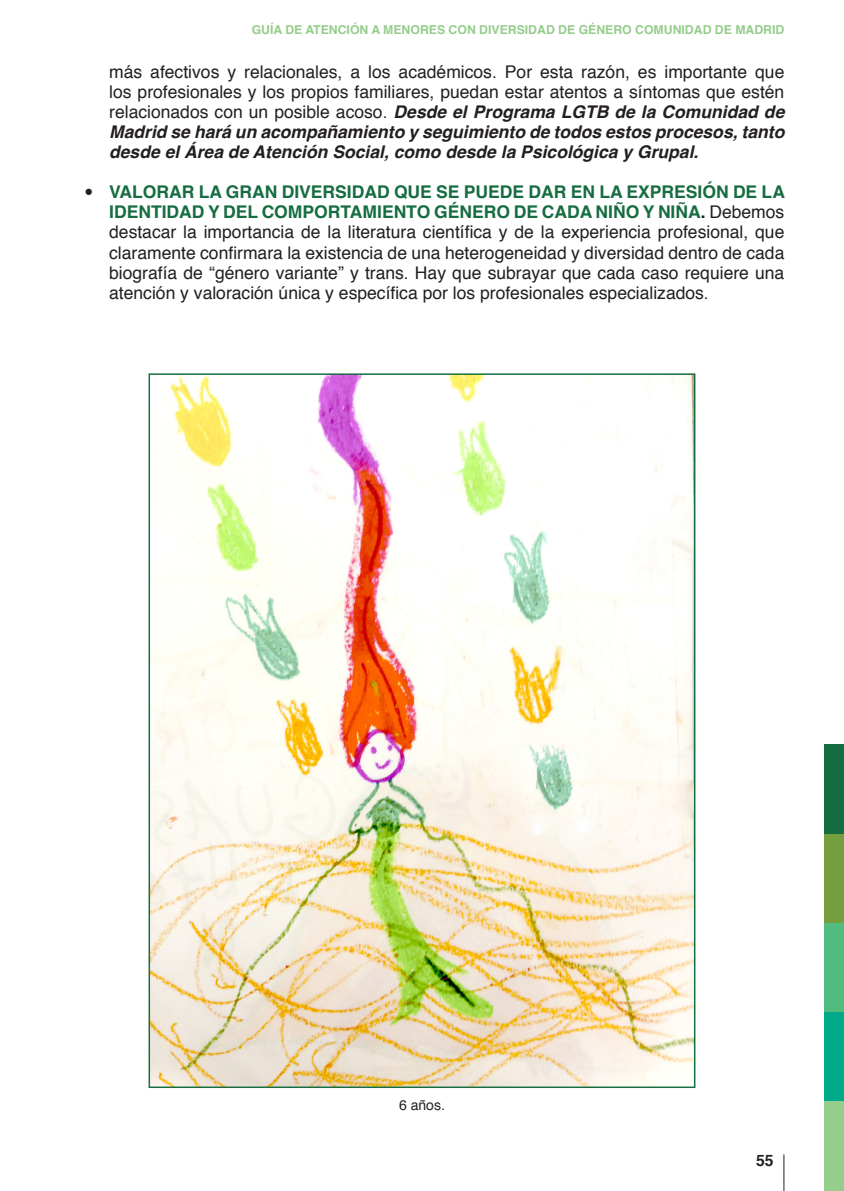
<style>
.page{position:relative;width:844px;height:1191px;background:#fff}
.page>*{position:absolute;margin:0;border:0;box-sizing:border-box;transform-origin:0 0}
.List_Paragraph{font:17.5px/20.1px "Helvetica";color:#231f20;text-align:justify}
.t1{font:700 15.75px "Helvetica";color:#231f20}
.t2{font:14px "Helvetica";color:#231f20}
.t3{font:700 12.25px "Helvetica";color:#95cd8b}
.s1{font-weight:700;font-style:italic}
.s2{font-weight:700;color:#166d41}
.s3{font-weight:700}
</style>
<div class="page">
<div style="left:823px;top:833px;width:20px;height:90px;background:#759e3f"></div>
<div style="left:823px;top:923px;width:20px;height:89px;background:#52bc7e"></div>
<div style="left:823px;top:1012px;width:20px;height:89px;background:#0a8"></div>
<div style="left:823px;top:1101px;width:20px;height:90px;background:#95cd8b"></div>
<div style="left:823px;top:745px;width:20px;height:89px;background:#166d41"></div>
<hr style="left:783px;top:1154px;width:1px;height:37px;background:#231f20">
<img style="left:150px;top:375px;width:543px;height:711px">
<p class="t3" style="left:252px;top:20px;width:534px">GUÍA DE ATENCIÓN A MENORES CON DIVERSIDAD DE GÉNERO COMUNIDAD DE MADRID</p>
<p class="List_Paragraph" style="left:109px;top:62px;width:676px">más afectivos y relacionales, a los académicos. Por esta razón, es importante que los profesionales y los propios familiares, puedan estar atentos a síntomas que estén relacionados con un posible acoso. <span class="s1">Desde el Programa LGTB de la Comunidad de Madrid se hará un acompañamiento y seguimiento de todos estos procesos, tanto desde el Área de Atención Social, como desde la Psicológica y Grupal.</span></p>
<p class="List_Paragraph" style="left:109px;top:182px;width:677px"><span class="s2">VALORAR LA GRAN DIVERSIDAD QUE SE PUEDE DAR EN LA EXPRESIÓN DE LA IDENTIDAD Y DEL COMPORTAMIENTO GÉNERO DE CADA NIÑO Y NIÑA</span><span class="s3">.</span> Debemos destacar la importancia de la literatura científica y de la experiencia profesional, que claramente confirmara la existencia de una heterogeneidad y diversidad dentro de cada biografía de “género variante” y trans. Hay que subrayar que cada caso requiere una atención y valoración única y específica por los profesionales especializados.</p>
<p class="t2" style="left:399px;top:1094px;width:47px">6 años.</p>
<p class="t1" style="left:756px;top:1148px;width:19px">55</p>
</div>
